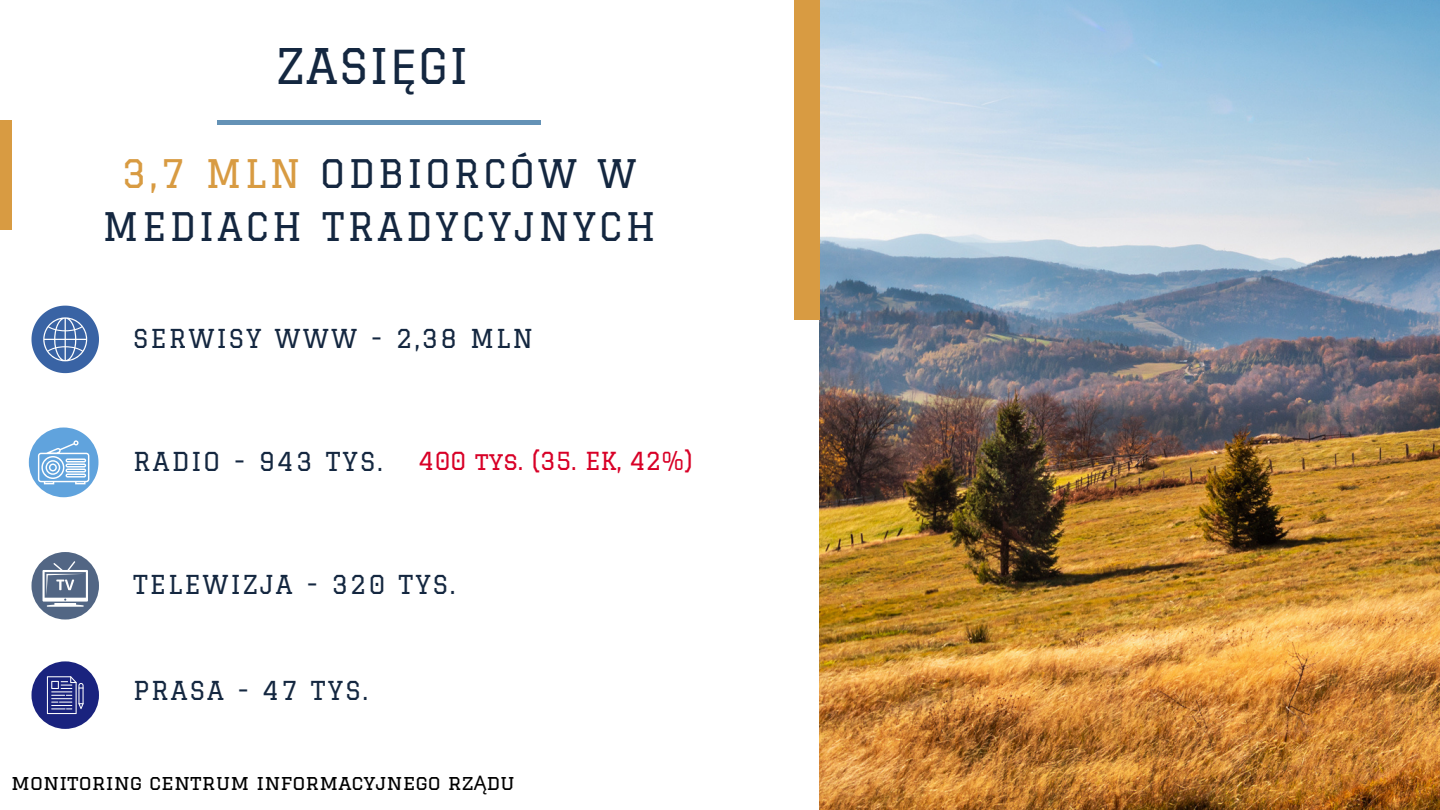
<style>
.page{position:relative;width:1440px;height:810px;background:#fff}
.page>*{position:absolute;margin:0;border:0;box-sizing:border-box;transform-origin:0 0}
.t1{font:48px "Graduate";letter-spacing:.03em;color:#142740}
.t2{font:38.5px/53.2px "Graduate";letter-spacing:.08em;color:#142740;text-align:center}
.t3{font:25.5px "Graduate";letter-spacing:.08em;color:#142740}
.t4{font:24.3px "Graduate";color:#d80027}
.t5{font:20px "Graduate";color:#000}
.s1{font-family:"Noto Sans"}
.s2{color:#d89b42}
</style>
<div class="page">
<img style="left:819px;top:0;width:621px;height:809px">
<div style="left:0;top:120px;width:12px;height:109px;background:#d89b42"></div>
<div style="left:794px;top:0;width:25px;height:319px;background:#d89b42"></div>
<hr style="left:217px;top:120px;width:324px;height:4px;background:#6492b6">
<svg style="left:32px;top:306px;width:67px;height:67px"></svg>
<div style="left:32px;top:552px;width:67px;height:68px;background:#526684;border-radius:50%"></div>
<svg style="left:43px;top:561px;width:45px;height:46px"></svg>
<svg style="left:29px;top:428px;width:69px;height:69px"></svg>
<div style="left:32px;top:661px;width:67px;height:68px;background:#1a237e;border-radius:50%"></div>
<svg style="left:47px;top:676px;width:37px;height:38px"></svg>
<p class="t1" style="left:276px;top:38px;width:194px">ZASI<span class="s1">Ę</span>GI</p>
<p class="t2" style="left:103px;top:147px;width:555px"><span class="s2">3,7 MLN</span> ODBIORCÓW W<br>MEDIACH TRADYCYJNYCH</p>
<p class="t3" style="left:133px;top:324px;width:402px">SERWISY WWW - 2,38 MLN</p>
<p class="t3" style="left:133px;top:447px;width:251px">RADIO - 943 TYS.</p>
<p class="t4" style="left:419px;top:446px;width:276px">400 tys. (35. EK, 42%)</p>
<p class="t3" style="left:133px;top:570px;width:324px">TELEWIZJA - 320 TYS.</p>
<p class="t3" style="left:133px;top:675px;width:236px">PRASA - 47 TYS.</p>
<p class="t5" style="left:11px;top:771px;width:505px">monitoring centrum informacyjnego rz<span class="s1">Ą</span>du</p>
</div>
